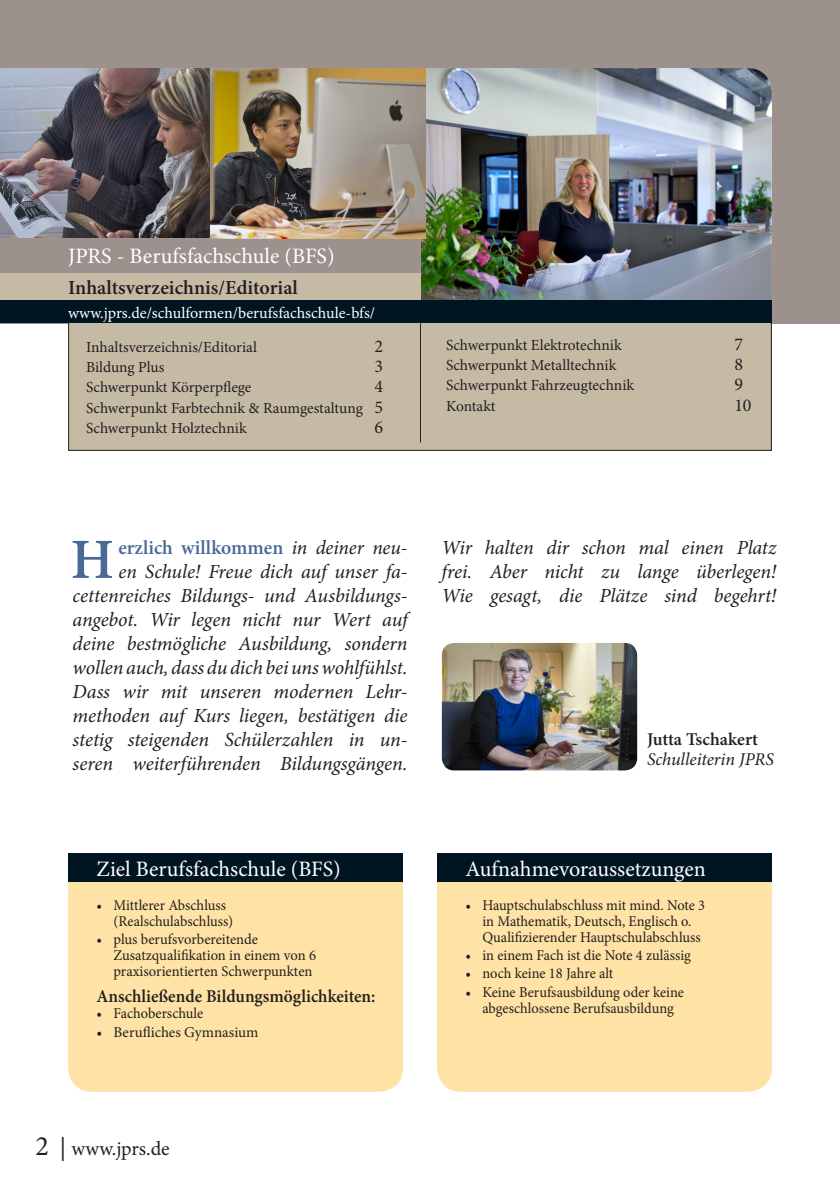
<style>
.page{position:relative;width:840px;height:1191px;background:#fff}
.page>*{position:absolute;margin:0;border:0;box-sizing:border-box;transform-origin:0 0}
.Initiale_Kursiv_smal{font:600 57px "Minion Pro";color:#486a94}
.Rubrik_links{font:22px "Minion Pro";color:#fff}
.Initiale_Kursiv_smal-2{font:italic 20px/24px "Minion Pro";letter-spacing:-.005em;color:#231f20;text-align:right}
.t1{font:600 20px "Minion Pro";color:#231f20}
.t2{font:20px "Minion Pro";letter-spacing:-.005em;color:#231f20}
.TXT_9pt{font:600 18px "Minion Pro";color:#231f20;scale:.96 1}
.t3{font:italic 18px "Minion Pro";letter-spacing:-.005em;color:#231f20}
.TXT_9pt-2{font:600 18px "Minion Pro";color:#231f20}
.TXT_8pt_inhalt_m__Ab{font:18px "Minion Pro";color:#231f20}
.t4{font:16px "Minion Pro";color:#fff}
.TXT_8pt_inhalt_m__Ab-2{font:15.4px "Minion Pro";color:#231f20}
.t5{font:15px/16px "Minion Pro";color:#231f20;scale:.96 1}
.t6{font:15px/16px "Minion Pro";color:#231f20}
.s1{font-size:18px}
.s2{font-weight:600;font-style:normal;color:#486a94}
.s3{font-size:28px}
.s4{font-size:24px}
</style>
<div class="page">
<div style="left:0;top:0;width:839px;height:323px;background:#9c918d"></div>
<img style="left:420px;top:68px;width:351px;height:232px">
<img style="left:0;top:68px;width:210px;height:170px">
<div style="left:69px;top:301px;width:702px;height:149px;background:#c5baa4"></div>
<div style="left:0;top:272px;width:420px;height:28px;background:#c5baa4"></div>
<img style="left:210px;top:68px;width:215px;height:170px">
<div style="left:0;top:300px;width:771px;height:23px;background:#001522"></div>
<hr style="left:420px;top:323px;width:1px;height:119px;background:#231f20">
<img style="left:441px;top:643px;width:195px;height:127px">
<div style="left:68px;top:853px;width:335px;height:238px;background:#ffe2a5;border-radius:24px"></div>
<div style="left:437px;top:853px;width:334px;height:238px;background:#ffe2a5;border-radius:24px"></div>
<div style="left:68px;top:853px;width:335px;height:29px;background:#001522"></div>
<div style="left:437px;top:853px;width:334px;height:29px;background:#001522"></div>
<p class="Rubrik_links" style="left:68px;top:241px;width:268px">JPRS - Berufsfachschule (BFS)</p>
<p class="t4" style="left:68px;top:302px;width:308px">www.jprs.de/schulformen/berufsfachschule-bfs/</p>
<p class="TXT_8pt_inhalt_m__Ab-2" style="left:86px;top:336px;width:172px">Inhaltsverzeichnis/Editorial</p>
<p class="TXT_8pt_inhalt_m__Ab" style="left:374px;top:334px;width:10px">2</p>
<p class="TXT_8pt_inhalt_m__Ab-2" style="left:86px;top:357px;width:80px">Bildung Plus</p>
<p class="TXT_8pt_inhalt_m__Ab" style="left:374px;top:354px;width:10px">3</p>
<p class="TXT_8pt_inhalt_m__Ab-2" style="left:86px;top:377px;width:167px">Schwerpunkt Körperpflege</p>
<p class="TXT_8pt_inhalt_m__Ab" style="left:374px;top:374px;width:10px">4</p>
<p class="TXT_8pt_inhalt_m__Ab-2" style="left:86px;top:397px;width:298px">Schwerpunkt Farbtechnik &amp; Raumgestaltung <span class="s1">5</span></p>
<p class="TXT_8pt_inhalt_m__Ab-2" style="left:86px;top:418px;width:162px">Schwerpunkt Holztechnik</p>
<p class="TXT_8pt_inhalt_m__Ab" style="left:374px;top:415px;width:10px">6</p>
<p class="t1" style="left:68px;top:273px;width:231px">Inhaltsverzeichnis/Editorial</p>
<p class="t4" style="left:267px;top:302px;width:145px">liches-gymnasium-bg</p>
<p class="TXT_8pt_inhalt_m__Ab-2" style="left:446px;top:335px;width:177px">Schwerpunkt Elektrotechnik</p>
<p class="TXT_8pt_inhalt_m__Ab" style="left:734px;top:332px;width:10px">7</p>
<p class="TXT_8pt_inhalt_m__Ab-2" style="left:446px;top:355px;width:172px">Schwerpunkt Metalltechnik</p>
<p class="TXT_8pt_inhalt_m__Ab" style="left:734px;top:352px;width:10px">8</p>
<p class="TXT_8pt_inhalt_m__Ab-2" style="left:446px;top:375px;width:190px">Schwerpunkt Fahrzeugtechnik</p>
<p class="TXT_8pt_inhalt_m__Ab" style="left:734px;top:373px;width:10px">9</p>
<p class="TXT_8pt_inhalt_m__Ab-2" style="left:446px;top:395px;width:51px">Kontakt</p>
<p class="TXT_8pt_inhalt_m__Ab" style="left:734px;top:393px;width:19px">10</p>
<p class="Initiale_Kursiv_smal-2" style="left:73px;top:535px;width:336px"><span class="s2">erzlich willkommen</span> in deiner neu-<br>en Schule! Freue dich auf unser fa&shy;cettenreiches Bildungs- und Ausbildungs&shy;angebot. Wir legen nicht nur Wert auf deine bestmögliche Ausbildung, sondern wollen auch, dass du dich bei uns wohlfühlst.<br>Dass wir mit unseren modernen Lehr&shy;methoden auf Kurs liegen, bestätigen die stetig steigenden Schülerzahlen in un&shy;seren weiterführenden Bildungsgängen.</p>
<p class="Initiale_Kursiv_smal-2" style="left:441px;top:535px;width:336px;text-align:justify">Wir halten dir schon mal einen Platz frei. Aber nicht zu lange überlegen!<br>Wie gesagt, die Plätze sind begehrt!</p>
<p class="Initiale_Kursiv_smal" style="left:71px;top:520px;width:45px">H</p>
<p class="TXT_9pt-2" style="left:646px;top:727px;width:113px">Jutta Tschakert</p>
<p class="t3" style="left:646px;top:747px;width:128px">Schulleiterin JPRS</p>
<p class="Rubrik_links" style="left:96px;top:854px;width:246px">Ziel Berufsfachschule (BFS)</p>
<p class="Rubrik_links" style="left:465px;top:854px;width:242px">Aufnahmevoraussetzungen</p>
<p class="t5" style="left:113px;top:897px;width:126px;text-indent:-17px">• Mittlerer Abschluss (Realschulabschluss)</p>
<p class="t6" style="left:113px;top:931px;width:204px;text-indent:-17px">• plus berufsvorbereitende<br>Zusatzqualifikation in einem von 6 praxisorientierten Schwerpunkten</p>
<p class="TXT_9pt" style="left:96px;top:984px;width:292px">Anschließende Bildungsmöglichkeiten:</p>
<p class="t5" style="left:96px;top:1005px;width:113px">• Fachoberschule</p>
<p class="t6" style="left:96px;top:1024px;width:163px">• Berufliches Gymnasium</p>
<p class="t2" style="left:35px;top:1134px;width:136px"><span class="s3">2</span> <span class="s4">|</span> www.jprs.de</p>
<p class="t5" style="left:482px;top:897px;width:233px;text-indent:-17px">• Hauptschulabschluss mit mind. Note 3 in Mathematik, Deutsch, Englisch o.<br>Qualifizierender Hauptschulabschluss</p>
<p class="t5" style="left:465px;top:947px;width:236px">• in einem Fach ist die Note 4 zulässig</p>
<p class="t5" style="left:465px;top:965px;width:155px">• noch keine 18 Jahre alt</p>
<p class="t5" style="left:465px;top:984px;width:229px;text-align:center">• Keine Berufsausbildung oder keine abgeschlossene Berufsausbildung</p>
</div>
